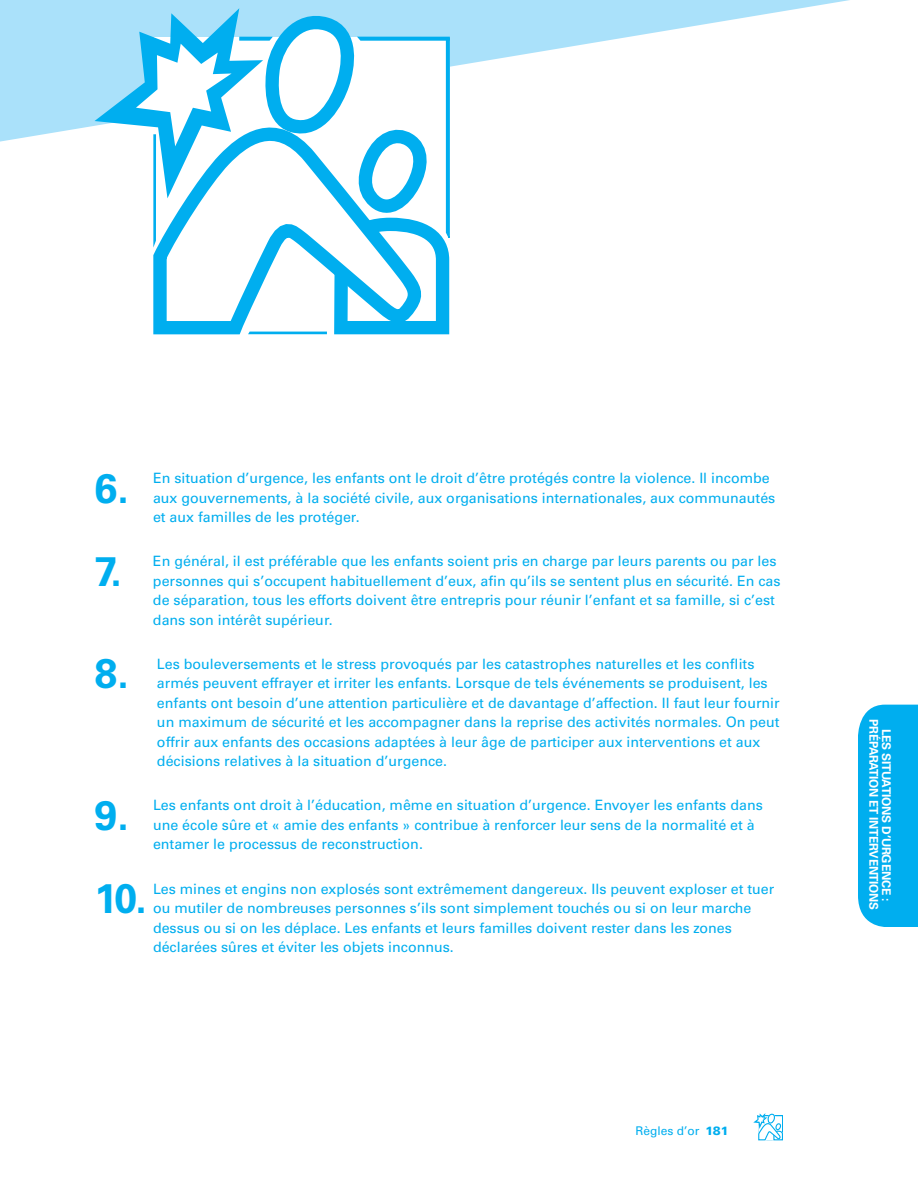
<style>
.page{position:relative;width:918px;height:1188px;background:#fff}
.page>*{position:absolute;margin:0;border:0;box-sizing:border-box;transform-origin:0 0}
.t1{font:700 41.25px "Univers";color:#00aeef}
.t2{font:14.25px/19.5px "Univers";color:#00aeef}
.t3{font:700 12px/12.8px "Univers";letter-spacing:-.02em;color:#fff;text-align:center}
.t4{font:12px "Univers";color:#00aeef}
.s1{font-weight:900}
</style>
<div class="page">
<svg style="left:456px;top:0;width:394px;height:66px"></svg>
<svg style="left:753px;top:1113px;width:30px;height:28px"></svg>
<svg style="left:0;top:0;width:456px;height:335px"></svg>
<div style="left:858px;top:705px;width:60px;height:222px;background:#00aeef"></div>
<h1 class="t1" style="left:94px;top:473px;width:36px">6.</h1>
<p class="t2" style="left:153px;top:470px;width:624px">En situation d’urgence, les enfants ont le droit d’être protégés contre la violence. Il incombe aux gouvernements, à la société civile, aux organisations internationales, aux communautés et aux familles de les protéger.</p>
<h1 class="t1" style="left:94px;top:556px;width:29px">7.</h1>
<p class="t2" style="left:153px;top:553px;width:629px">En général, il est préférable que les enfants soient pris en charge par leurs parents ou par les personnes qui s’occupent habituellement d’eux, afin qu’ils se sentent plus en sécurité. En cas de séparation, tous les efforts doivent être entrepris pour réunir l’enfant et sa famille, si c’est dans son intérêt supérieur.</p>
<h1 class="t1" style="left:94px;top:659px;width:36px">8.</h1>
<p class="t2" style="left:157px;top:655px;width:624px">Les bouleversements et le stress provoqués par les catastrophes naturelles et les conflits armés peuvent effrayer et irriter les enfants. Lorsque de tels événements se produisent, les enfants ont besoin d’une attention particulière et de davantage d’affection. Il faut leur fournir un maximum de sécurité et les accompagner dans la reprise des activités normales. On peut offrir aux enfants des occasions adaptées à leur âge de participer aux interventions et aux décisions relatives à la situation d’urgence.</p>
<h1 class="t1" style="left:94px;top:800px;width:36px">9.</h1>
<p class="t2" style="left:153px;top:797px;width:611px">Les enfants ont droit à l’éducation, même en situation d’urgence. Envoyer les enfants dans une école sûre et « amie des enfants » contribue à renforcer leur sens de la normalité et à entamer le processus de reconstruction.</p>
<h1 class="t1" style="left:94px;top:883px;width:54px">10.</h1>
<p class="t2" style="left:153px;top:880px;width:623px">Les mines et engins non explosés sont extrêmement dangereux. Ils peuvent exploser et tuer ou mutiler de nombreuses personnes s’ils sont simplement touchés ou si on leur marche dessus ou si on les déplace. Les enfants et leurs familles doivent rester dans les zones déclarées sûres et éviter les objets inconnus.</p>
<p class="t4" style="left:636px;top:1126px;width:95px">Règles d’or <span class="s1">181</span></p>
<p class="t3" style="left:892px;top:719px;width:192px;rotate:90deg">LES SITUATIONS D’URGENCE :<br>PRÉPARATION ET INTERVENTIONS</p>
</div>
